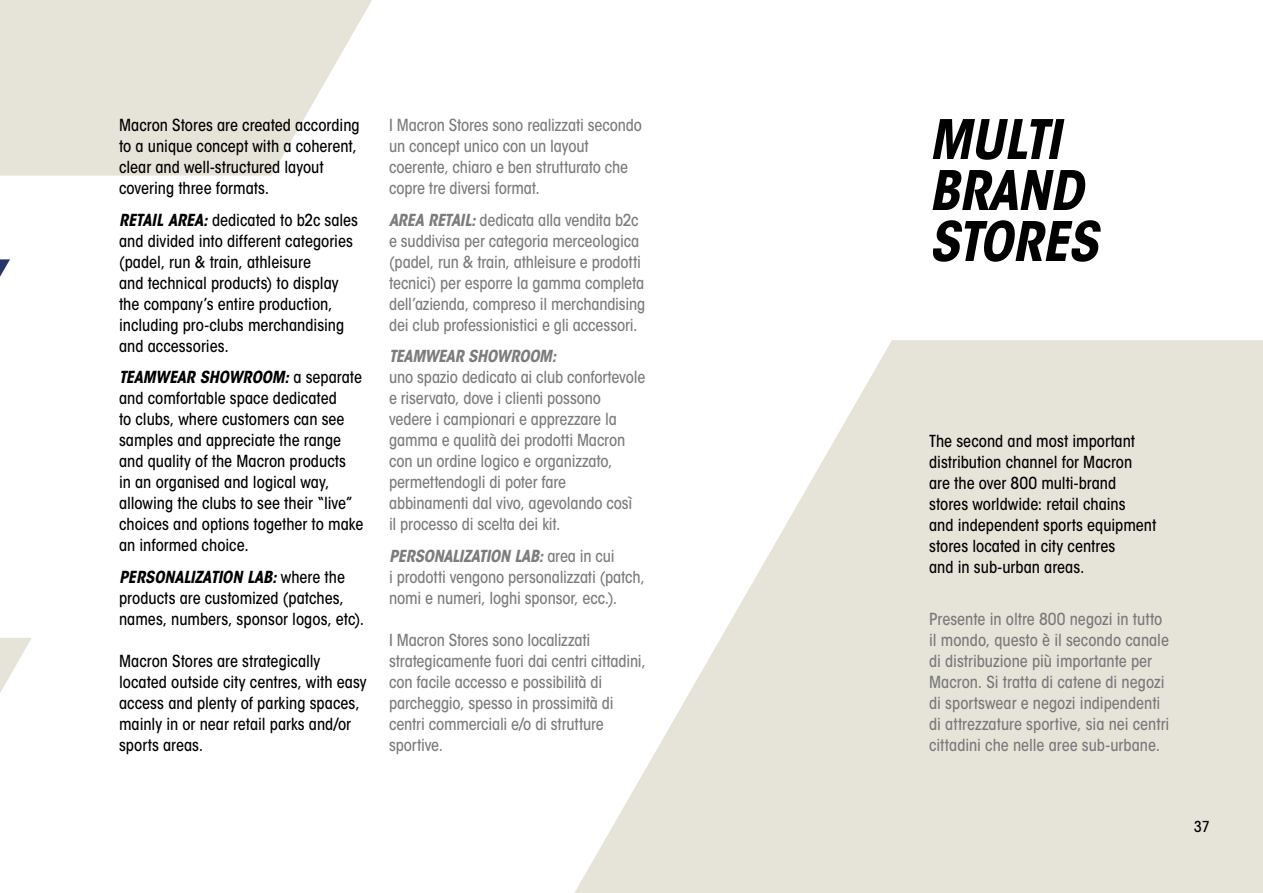
<style>
.page{position:relative;width:1263px;height:893px;background:#fff}
.page>*{position:absolute;margin:0;border:0;box-sizing:border-box;transform-origin:0 0}
.t1{font:italic 700 condensed 54px/51px "ITC Avant Garde Std";letter-spacing:-.02em;color:#000}
.t2{font:500 condensed 16.5px/21px "ITC Avant Garde Std";color:#000}
.t3{font:500 condensed 16.5px/21px "ITC Avant Garde Std";letter-spacing:-.01em;color:#7c7c7c}
.t4{font:500 condensed 16.5px/21px "ITC Avant Garde Std";color:#797979}
.t5{font:italic 700 condensed 16.5px "ITC Avant Garde Std";letter-spacing:-.02em;color:#7c7c7c}
.t6{font:500 condensed 15px "ITC Avant Garde Std";color:#000}
.s1{font-weight:700;font-style:italic}
</style>
<div class="page">
<svg style="left:0;top:0;width:372px;height:176px;fill:#e6e4d9"></svg>
<svg style="left:574px;top:340px;width:689px;height:553px;fill:#e6e4d9"></svg>
<svg style="left:0;top:259px;width:32px;height:434px"></svg>
<p class="t2" style="left:119px;top:115px;width:242px">Macron Stores are created according to a unique concept with a coherent, clear and well-structured layout covering three formats.</p>
<p class="t2" style="left:119px;top:209px;width:241px"><span class="s1">RETAIL AREA:</span> dedicated to b2c sales and divided into different categories (padel, run &amp; train, athleisure<br>and technical products) to display the company’s entire production, including pro-clubs merchandising and accessories.</p>
<p class="t2" style="left:119px;top:367px;width:246px"><span class="s1">TEAMWEAR SHOWROOM:</span> a separate and comfortable space dedicated<br>to clubs, where customers can see samples and appreciate the range and quality of the Macron products<br>in an organised and logical way, allowing the clubs to see their “live” choices and options together to make an informed choice.</p>
<p class="t2" style="left:119px;top:566px;width:246px"><span class="s1">PERSONALIZATION LAB:</span> where the products are customized (patches, names, numbers, sponsor logos, etc).</p>
<p class="t2" style="left:119px;top:650px;width:249px">Macron Stores are strategically located outside city centres, with easy access and plenty of parking spaces, mainly in or near retail parks and/or sports areas.</p>
<p class="t3" style="left:389px;top:115px;width:254px">I Macron Stores sono realizzati secondo un concept unico con un layout coerente, chiaro e ben strutturato che copre tre diversi format.</p>
<p class="t3" style="left:389px;top:209px;width:258px"><span class="s1">AREA RETAIL:</span> dedicata alla vendita b2c e suddivisa per categoria merceologica (padel, run &amp; train, athleisure e prodotti tecnici) per esporre la gamma completa dell’azienda, compreso il merchandising dei club professionistici e gli accessori.</p>
<p class="t5" style="left:389px;top:346px;width:169px">TEAMWEAR SHOWROOM:</p>
<p class="t3" style="left:389px;top:367px;width:258px">uno spazio dedicato ai club confortevole e riservato, dove i clienti possono vedere i campionari e apprezzare la gamma e qualità dei prodotti Macron con un ordine logico e organizzato, permettendogli di poter fare abbinamenti dal vivo, agevolando così<br>il processo di scelta dei kit.</p>
<p class="t3" style="left:389px;top:545px;width:257px"><span class="s1">PERSONALIZATION LAB:</span> area in cui<br>i prodotti vengono personalizzati (patch, nomi e numeri, loghi sponsor, ecc.).</p>
<p class="t3" style="left:389px;top:629px;width:258px">I Macron Stores sono localizzati strategicamente fuori dai centri cittadini, con facile accesso e possibilità di parcheggio, spesso in prossimità di centri commerciali e/o di strutture sportive.</p>
<h1 class="t1" style="left:929px;top:114px;width:170px">MULTI<br>BRAND<br>STORES</h1>
<p class="t2" style="left:929px;top:431px;width:229px">The second and most important distribution channel for Macron are the over 800 multi-brand stores worldwide: retail chains<br>and independent sports equipment stores located in city centres<br>and in sub-urban areas.</p>
<p class="t4" style="left:929px;top:608px;width:242px">Presente in oltre 800 negozi in tutto il mondo, questo è il secondo canale di distribuzione più importante per Macron. Si tratta di catene di negozi di sportswear e negozi indipendenti di attrezzature sportive, sia nei centri cittadini che nelle aree sub-urbane.</p>
<p class="t6" style="left:1194px;top:817px;width:17px">37</p>
</div>
